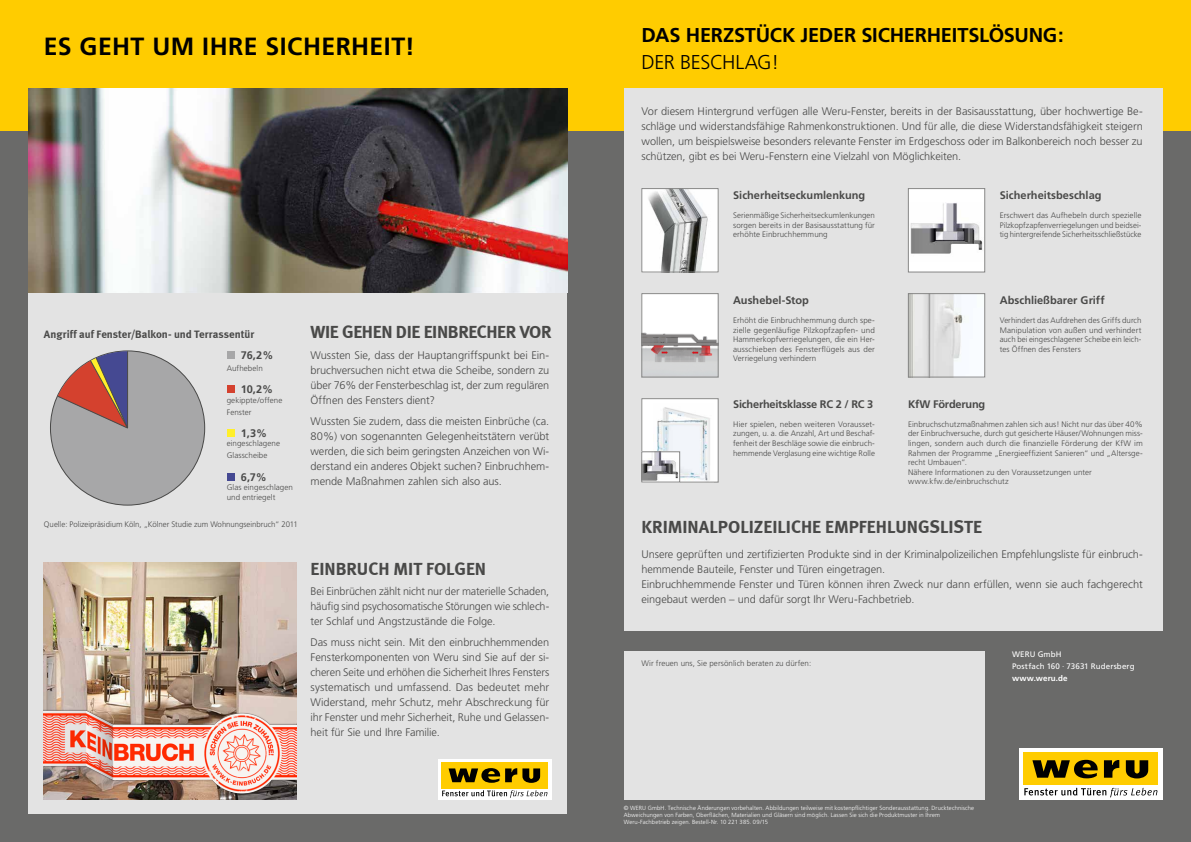
<style>
.page{position:relative;width:1191px;height:842px;background:#fff}
.page>*{position:absolute;margin:0;border:0;box-sizing:border-box;transform-origin:0 0}
.t1{font:700 24.9px "Frutiger";letter-spacing:.02em;color:#000}
.t2{font:700 20px "Frutiger";letter-spacing:-.01em;color:#000}
.t3{font:300 20px "Frutiger";letter-spacing:-.02em;color:#000}
.t4{font:700 18px "Meta";letter-spacing:-.005em;color:#494948}
.t5{font:300 11px/15px "Frutiger";letter-spacing:-.005em;color:#494948;text-align:justify}
.t6{font:700 11px "Frutiger";color:#494948}
.t7{font:700 11px "Meta";color:#494948}
.t8{font:700 11px "Frutiger";letter-spacing:-.02em;color:#494948}
.t9{font:300 8px/9.6px "Frutiger";letter-spacing:.005em;color:#494948;text-align:justify}
.t10{font:8px/12px "Frutiger";letter-spacing:.015em;color:#fff}
.t11{font:700 8px "Frutiger";letter-spacing:.015em;color:#fff}
.t12{font:300 6px/7px "Frutiger";letter-spacing:.015em;color:#fff}
</style>
<div class="page">
<div style="left:0;top:0;width:604px;height:842px;background:#fc0"></div>
<div style="left:0;top:131px;width:604px;height:711px;background:#6a6a69"></div>
<div style="left:28px;top:110px;width:539px;height:704px;background:#e3e3e3"></div>
<img style="left:44px;top:562px;width:252px;height:237px">
<div style="left:438px;top:759px;width:113px;height:40px;background:linear-gradient(to right,#fff,#fff)"></div>
<svg style="left:442px;top:790px;width:105px;height:8px"></svg>
<div style="left:441px;top:762px;width:107px;height:26px;background:#fc0"></div>
<svg style="left:448px;top:768px;width:92px;height:15px"></svg>
<img style="left:28px;top:89px;width:539px;height:204px">
<img style="left:44px;top:710px;width:252px;height:85px">
<div style="left:227px;top:351px;width:7px;height:8px;background:#a7a7a8"></div>
<div style="left:227px;top:385px;width:7px;height:8px;background:#d4412e"></div>
<div style="left:227px;top:429px;width:7px;height:8px;background:#ffef2a"></div>
<div style="left:227px;top:473px;width:7px;height:8px;background:#454992"></div>
<div style="left:50px;top:351px;width:155px;height:154px;background:#a7a7a8;border-radius:50%"></div>
<svg style="left:57px;top:351px;width:72px;height:78px"></svg>
<hr style="left:127px;top:351px;width:1px;height:77px;background:#494948">
<div style="left:587px;top:0;width:604px;height:842px;background:#fc0"></div>
<div style="left:587px;top:131px;width:604px;height:711px;background:#6a6a69"></div>
<div style="left:624px;top:89px;width:538px;height:542px;background:#e3e3e3"></div>
<img style="left:643px;top:190px;width:73px;height:80px">
<div style="left:641px;top:188px;width:77px;height:84px;border:1px solid #878786"></div>
<img style="left:643px;top:295px;width:73px;height:80px">
<div style="left:641px;top:293px;width:77px;height:84px;border:1px solid #878786"></div>
<div style="left:642px;top:399px;width:76px;height:83px;background:#fff"></div>
<img style="left:657px;top:407px;width:53px;height:73px">
<div style="left:641px;top:398px;width:77px;height:84px;border:1px solid #878786"></div>
<img style="left:910px;top:295px;width:73px;height:80px">
<div style="left:908px;top:293px;width:77px;height:84px;border:1px solid #878786"></div>
<div style="left:908px;top:189px;width:76px;height:83px;background:#fff"></div>
<img style="left:910px;top:203px;width:73px;height:51px">
<div style="left:908px;top:188px;width:77px;height:84px;border:1px solid #878786"></div>
<div style="left:624px;top:651px;width:360px;height:148px;background:#e3e3e3"></div>
<div style="left:1019px;top:748px;width:143px;height:51px;background:#fff"></div>
<svg style="left:1024px;top:788px;width:133px;height:9px"></svg>
<div style="left:1023px;top:752px;width:135px;height:33px;background:#fc0"></div>
<svg style="left:1032px;top:760px;width:65px;height:18px"></svg>
<svg style="left:1104px;top:760px;width:15px;height:18px"></svg>
<svg style="left:1125px;top:760px;width:23px;height:18px"></svg>
<img style="left:643px;top:453px;width:35px;height:27px">
<div style="left:641px;top:451px;width:39px;height:31px;border:1px solid #878786"></div>
<h1 class="t1" style="left:44px;top:32px;width:372px">ES GEHT UM IHRE SICHERHEIT!</h1>
<p class="t7" style="left:44px;top:328px;width:212px">Angriff auf Fenster/Balkon- und Terrassentür</p>
<h3 class="t4" style="left:310px;top:321px;width:243px">WIE GEHEN DIE EINBRECHER VOR</h3>
<p class="t6" style="left:241px;top:348px;width:34px">76,2%</p>
<p class="t9" style="left:227px;top:363px;width:38px">Aufhebeln</p>
<p class="t6" style="left:241px;top:383px;width:34px">10,2%</p>
<p class="t9" style="left:227px;top:394px;width:57px;line-height:12px">gekippte/offene<br>Fenster</p>
<p class="t6" style="left:241px;top:426px;width:28px">1,3%</p>
<p class="t9" style="left:227px;top:438px;width:55px;line-height:12px">eingeschlagene<br>Glasscheibe</p>
<p class="t6" style="left:241px;top:470px;width:27px">6,7%</p>
<p class="t9" style="left:227px;top:483px;width:68px">Glas eingeschlagen und entriegelt</p>
<p class="t9" style="left:44px;top:520px;width:255px">Quelle: Polizeipräsidium Köln, „Kölner Studie zum Wohnungseinbruch“ 2011</p>
<p class="t5" style="left:310px;top:348px;width:240px">Wussten Sie, dass der Hauptangriffspunkt bei Ein&shy;bruchversuchen nicht etwa die Scheibe, sondern zu über 76% der Fensterbeschlag ist, der zum regulären Öffnen des Fensters dient?</p>
<p class="t5" style="left:310px;top:414px;width:240px">Wussten Sie zudem, dass die meisten Einbrüche (ca.<br>80%) von sogenannten Gelegenheitstätern verübt werden, die sich beim geringsten Anzeichen von Wi&shy;derstand ein anderes Objekt suchen? Einbruchhem&shy;mende Maßnahmen zahlen sich also aus.</p>
<h3 class="t4" style="left:310px;top:558px;width:177px">EINBRUCH MIT FOLGEN</h3>
<p class="t5" style="left:310px;top:584px;width:240px">Bei Einbrüchen zählt nicht nur der materielle Schaden, häufig sind psychosomatische Störungen wie schlech&shy;ter Schlaf und Angstzustände die Folge.</p>
<p class="t5" style="left:310px;top:635px;width:240px">Das muss nicht sein. Mit den einbruchhemmenden Fensterkomponenten von Weru sind Sie auf der si&shy;cheren Seite und erhöhen die Sicherheit Ihres Fensters systematisch und umfassend. Das bedeutet mehr Widerstand, mehr Schutz, mehr Abschreckung für ihr Fenster und mehr Sicherheit, Ruhe und Gelassen&shy;heit für Sie und Ihre Familie.</p>
<h2 class="t2" style="left:641px;top:24px;width:424px">DAS HERZSTÜCK JEDER SICHERHEITSLÖSUNG:</h2>
<h2 class="t3" style="left:641px;top:51px;width:139px">DER BESCHLAG!</h2>
<p class="t5" style="left:641px;top:103px;width:503px">Vor diesem Hintergrund verfügen alle Weru-Fenster, bereits in der Basisausstattung, über hochwertige Be&shy;schläge und widerstandsfähige Rahmenkonstruktionen. Und für alle, die diese Widerstandsfähigkeit steigern wollen, um beispielsweise besonders relevante Fenster im Erdgeschoss oder im Balkonbereich noch besser zu schützen, gibt es bei Weru-Fenstern eine Vielzahl von Möglichkeiten.</p>
<p class="t6" style="left:733px;top:188px;width:134px">Sicherheitseckumlenkung</p>
<p class="t9" style="left:733px;top:210px;width:143px">Serienmäßige Sicherheitseckumlenkungen sorgen bereits in der Basisausstattung für erhöhte Einbruchhemmung</p>
<p class="t6" style="left:733px;top:293px;width:77px">Aushebel-Stop</p>
<p class="t9" style="left:733px;top:315px;width:143px">Erhöht die Einbruchhemmung durch spe&shy;zielle gegenläufige Pilzkopfzapfen- und Hammerkopfverriegelungen, die ein Her&shy;ausschieben des Fensterflügels aus der Verriegelung verhindern</p>
<p class="t8" style="left:733px;top:397px;width:142px">Sicherheitsklasse RC 2 / RC 3</p>
<p class="t9" style="left:733px;top:419px;width:143px">Hier spielen, neben weiteren Vorausset&shy;zungen, u. a. die Anzahl, Art und Beschaf&shy;fenheit der Beschläge sowie die einbruch&shy;hemmende Verglasung eine wichtige Rolle</p>
<p class="t6" style="left:999px;top:188px;width:103px">Sicherheitsbeschlag</p>
<p class="t9" style="left:999px;top:210px;width:143px">Erschwert das Aufhebeln durch spezielle Pilzkopfzapfenverriegelungen und beidsei&shy;tig hintergreifende Sicherheitsschließstücke</p>
<p class="t6" style="left:999px;top:293px;width:106px">Abschließbarer Griff</p>
<p class="t9" style="left:999px;top:315px;width:143px">Verhindert das Aufdrehen des Griffs durch Manipulation von außen und verhindert auch bei eingeschlagener Scheibe ein leich&shy;tes Öffnen des Fensters</p>
<p class="t8" style="left:908px;top:397px;width:79px">KfW Förderung</p>
<p class="t9" style="left:908px;top:419px;width:236px;text-align:left">Einbruchschutzmaßnahmen zahlen sich aus! Nicht nur das über 40% der Einbruchversuche, durch gut gesicherte Häuser/Wohnungen miss&shy;lingen, sondern auch durch die finanzielle Förderung der KfW im Rahmen der Programme „Energieeffizient Sanieren“ und „Altersge&shy;recht Umbauen“.<br>Nähere Informationen zu den Voraussetzungen unter www.kfw.de/einbruchschutz</p>
<h3 class="t4" style="left:641px;top:516px;width:342px">KRIMINALPOLIZEILICHE EMPFEHLUNGSLISTE</h3>
<p class="t5" style="left:641px;top:547px;width:503px;text-align:left">Unsere geprüften und zertifizierten Produkte sind in der Kriminalpolizeilichen Empfehlungsliste für einbruch&shy;hemmende Bauteile, Fenster und Türen eingetragen.<br>Einbruchhemmende Fenster und Türen können ihren Zweck nur dann erfüllen, wenn sie auch fachgerecht eingebaut werden – und dafür sorgt Ihr Weru-Fachbetrieb.</p>
<p class="t9" style="left:641px;top:658px;width:171px">Wir freuen uns, Sie persönlich beraten zu dürfen:</p>
<p class="t10" style="left:1012px;top:648px;width:124px">WERU GmbH<br>Postfach 160 · 73631 Rudersberg</p>
<p class="t11" style="left:1012px;top:674px;width:57px">www.weru.de</p>
<p class="t12" style="left:624px;top:804px;width:352px">© WERU GmbH. Technische Änderungen vorbehalten. Abbildungen teilweise mit kostenpflichtiger Sonderausstattung. Drucktechnische<br>Abweichungen von Farben, Oberflächen, Materialien und Gläsern sind möglich. Lassen Sie sich die Produktmuster in Ihrem<br>Weru-Fachbetrieb zeigen. Bestell-Nr. 10 221 385. 09/15</p>
</div>
